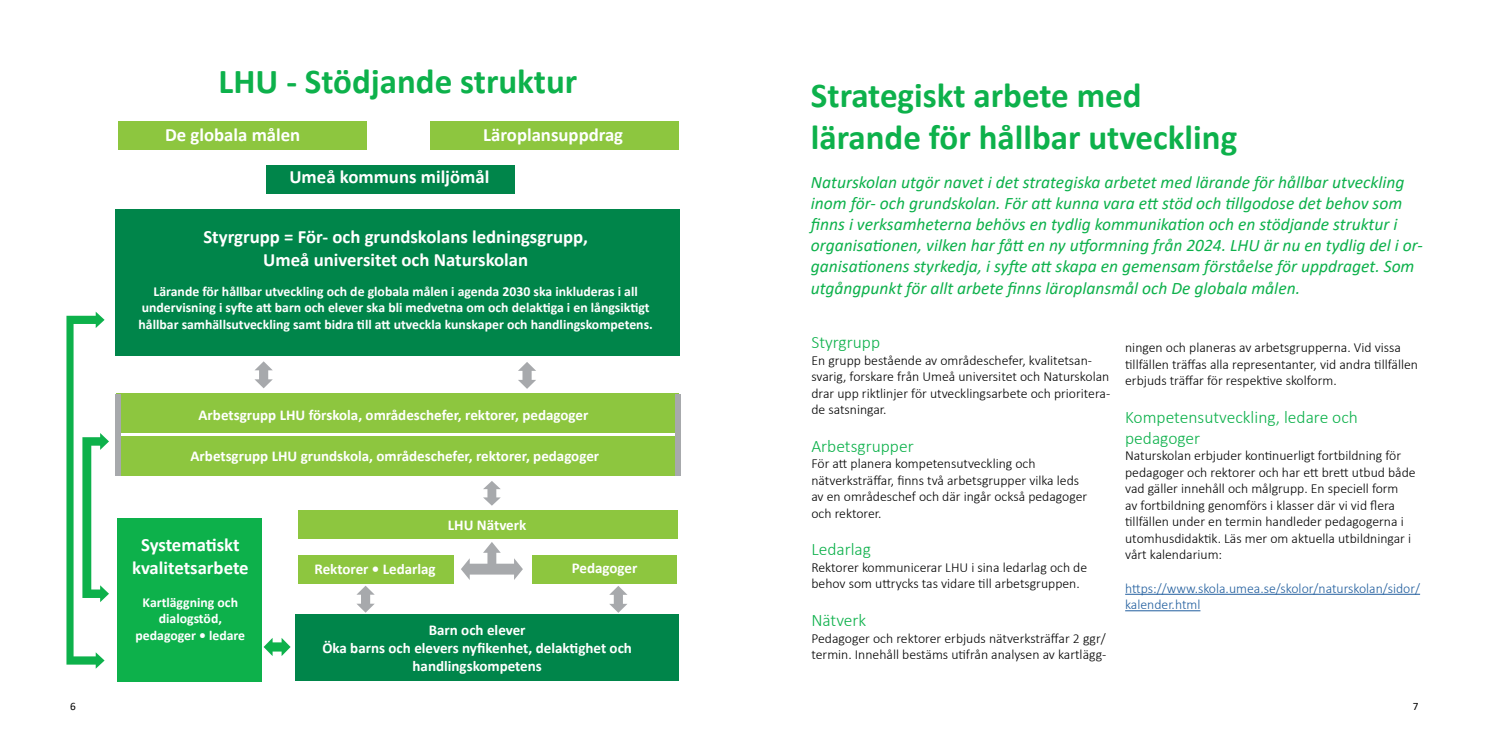
<style>
.page{position:relative;width:1489px;height:745px;background:#fff}
.page>*{position:absolute;margin:0;border:0;box-sizing:border-box;transform-origin:0 0}
.t1{font:700 35px/42px "Calibri";color:#0db14b}
.t2{font:700 18.75px/22.5px "Calibri";color:#fff;text-align:center}
.t3{font:italic 17.5px/21px "Calibri";color:#0db14b}
.t4{font:300 17.5px/21px "Calibri";color:#0db14b}
.t5{font:700 15px/18px "Calibri";color:#fff;text-align:center}
.t6{font:300 13.75px/16.5px "Calibri";color:#000}
.t7{font:700 13.75px/16.5px "Calibri";color:#fff;text-align:center}
.t8{font:300 13.75px/16.5px "Calibri";color:#215e9e}
.t9{font:11.25px "Calibri";color:#000}
</style>
<div class="page">
<hr style="left:1125px;top:593px;width:294px;height:1px;background:#215e9e">
<hr style="left:1125px;top:610px;width:75px;height:1px;background:#215e9e">
<svg style="left:254px;top:361px;width:19px;height:27px"></svg>
<div style="left:298px;top:510px;width:380px;height:28px;background:#8dc63f"></div>
<div style="left:115px;top:209px;width:564px;height:146px;background:#00854a"></div>
<div style="left:430px;top:121px;width:248px;height:29px;background:#8dc63f"></div>
<div style="left:117px;top:518px;width:144px;height:163px;background:#0db14b"></div>
<div style="left:118px;top:121px;width:248px;height:29px;background:#8dc63f"></div>
<svg style="left:518px;top:362px;width:18px;height:26px"></svg>
<div style="left:116px;top:393px;width:562px;height:39px;background:#8dc63f"></div>
<div style="left:117px;top:436px;width:563px;height:39px;background:#8dc63f"></div>
<div style="left:675px;top:394px;width:5px;height:81px;background:#a7a9ac"></div>
<div style="left:115px;top:394px;width:5px;height:81px;background:#a7a9ac"></div>
<div style="left:532px;top:554px;width:145px;height:29px;background:#8dc63f"></div>
<div style="left:298px;top:555px;width:155px;height:28px;background:#8dc63f"></div>
<div style="left:295px;top:614px;width:383px;height:66px;background:#00854a"></div>
<svg style="left:609px;top:586px;width:18px;height:26px"></svg>
<svg style="left:356px;top:586px;width:19px;height:26px"></svg>
<svg style="left:263px;top:638px;width:27px;height:17px"></svg>
<svg style="left:483px;top:481px;width:17px;height:24px"></svg>
<svg style="left:461px;top:542px;width:62px;height:37px"></svg>
<svg style="left:66px;top:311px;width:43px;height:357px"></svg>
<div style="left:266px;top:165px;width:248px;height:28px;background:#00854a"></div>
<h1 class="t1" style="left:219px;top:60px;width:360px">LHU - Stödjande struktur</h1>
<h2 class="t2" style="left:165px;top:123px;width:137px">De globala målen</h2>
<h2 class="t2" style="left:483px;top:123px;width:141px">Läroplansuppdrag</h2>
<h2 class="t2" style="left:289px;top:166px;width:201px">Umeå kommuns miljömål</h2>
<h2 class="t2" style="left:203px;top:225px;width:386px">Styrgrupp = För- och grundskolans ledningsgrupp,<br>Umeå universitet och Naturskolan</h2>
<p class="t7" style="left:138px;top:283px;width:516px">Lärande för hållbar utveckling och de globala målen i agenda 2030 ska inkluderas i all undervisning i syfte att barn och elever ska bli medvetna om och delaktiga i en långsiktigt hållbar samhällsutveckling samt bidra till att utveckla kunskaper och handlingskompetens.</p>
<p class="t5" style="left:198px;top:406px;width:391px">Arbetsgrupp LHU förskola, områdeschefer, rektorer, pedagoger</p>
<p class="t5" style="left:190px;top:447px;width:410px">Arbetsgrupp LHU grundskola, områdeschefer, rektorer, pedagoger</p>
<h2 class="t2" style="left:132px;top:533px;width:118px">Systematiskt kvalitetsarbete</h2>
<p class="t7" style="left:135px;top:593px;width:111px">Kartläggning och dialogstöd, pedagoger • ledare</p>
<p class="t5" style="left:448px;top:515px;width:80px">LHU Nätverk</p>
<p class="t5" style="left:314px;top:559px;width:123px">Rektorer • Ledarlag</p>
<p class="t5" style="left:571px;top:558px;width:67px">Pedagoger</p>
<p class="t5" style="left:322px;top:620px;width:311px">Barn och elever<br>Öka barns och elevers nyfikenhet, delaktighet och handlingskompetens</p>
<h1 class="t1" style="left:811px;top:74px;width:428px">Strategiskt arbete med lärande för hållbar utveckling</h1>
<p class="t3" style="left:811px;top:171px;width:613px">Naturskolan utgör navet i det strategiska arbetet med lärande för hållbar utveckling inom för- och grundskolan. För att kunna vara ett stöd och tillgodose det behov som finns i verksamheterna behövs en tydlig kommunikation och en stödjande struktur i organisationen, vilken har fått en ny utformning från 2024. LHU är nu en tydlig del i or&shy;ganisationens styrkedja, i syfte att skapa en gemensam förståelse för uppdraget. Som utgångpunkt för allt arbete finns läroplansmål och De globala målen.</p>
<p class="t4" style="left:811px;top:331px;width:70px">Styrgrupp</p>
<p class="t6" style="left:811px;top:351px;width:300px">En grupp bestående av områdeschefer, kvalitetsan&shy;svarig, forskare från Umeå universitet och Naturskolan drar upp riktlinjer för utvecklingsarbete och prioritera&shy;de satsningar.</p>
<p class="t4" style="left:811px;top:435px;width:104px">Arbetsgrupper</p>
<p class="t6" style="left:811px;top:455px;width:277px">För att planera kompetensutveckling och nätverksträffar, finns två arbetsgrupper vilka leds av en områdeschef och där ingår också pedagoger och rektorer.</p>
<p class="t4" style="left:811px;top:538px;width:61px">Ledarlag</p>
<p class="t6" style="left:811px;top:558px;width:277px">Rektorer kommunicerar LHU i sina ledarlag och de behov som uttrycks tas vidare till arbetsgruppen.</p>
<p class="t4" style="left:811px;top:609px;width:56px">Nätverk</p>
<p class="t6" style="left:811px;top:629px;width:296px">Pedagoger och rektorer erbjuds nätverksträffar 2 ggr/ termin. Innehåll bestäms utifrån analysen av kartlägg-</p>
<p class="t6" style="left:1125px;top:339px;width:294px">ningen och planeras av arbetsgrupperna. Vid vissa tillfällen träffas alla representanter, vid andra tillfällen erbjuds träffar för respektive skolform.</p>
<p class="t4" style="left:1125px;top:406px;width:234px">Kompetensutveckling, ledare och pedagoger</p>
<p class="t6" style="left:1125px;top:447px;width:292px">Naturskolan erbjuder kontinuerligt fortbildning för pedagoger och rektorer och har ett brett utbud både vad gäller innehåll och målgrupp. En speciell form<br>av fortbildning genomförs i klasser där vi vid flera tillfällen under en termin handleder pedagogerna i utomhusdidaktik. Läs mer om aktuella utbildningar i vårt kalendarium:</p>
<p class="t8" style="left:1125px;top:579px;width:296px">https://www.skola.umea.se/skolor/naturskolan/sidor/ kalender.html</p>
<p class="t9" style="left:70px;top:698px;width:7px">6</p>
<p class="t9" style="left:1412px;top:698px;width:7px">7</p>
</div>
